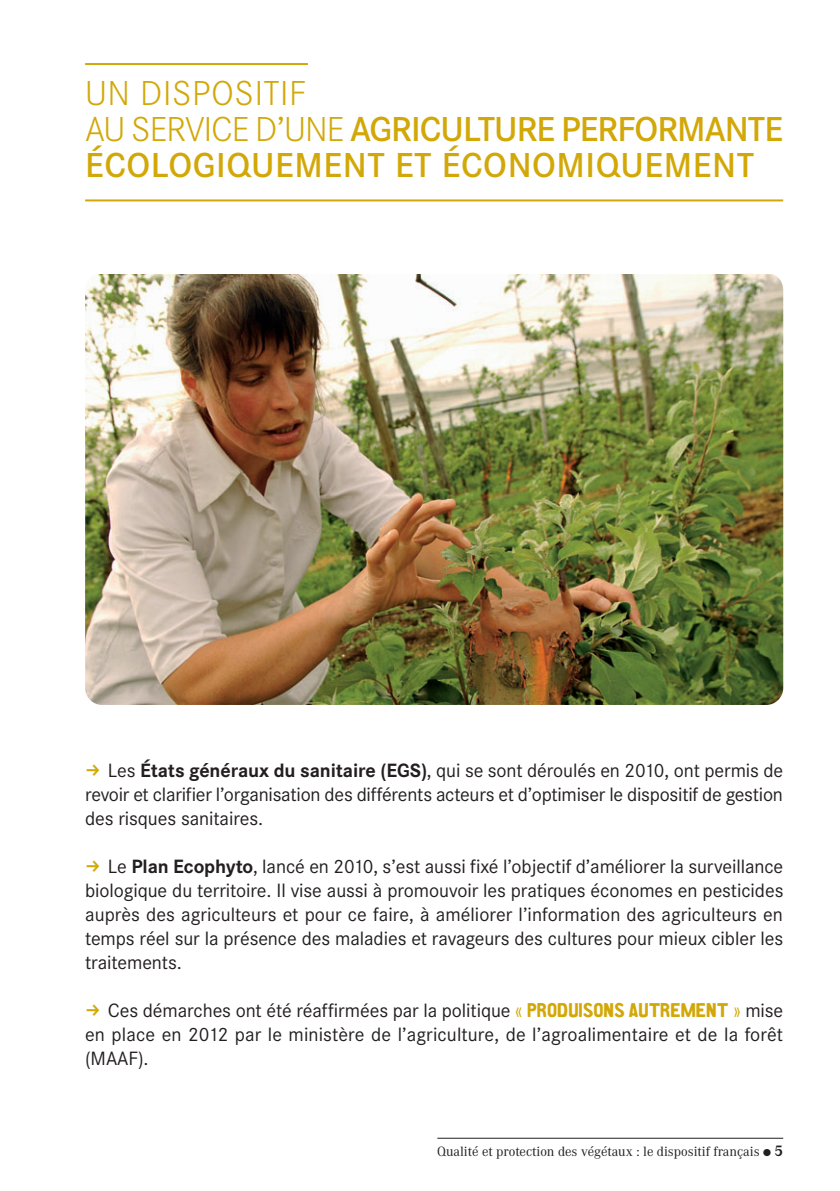
<style>
.page{position:relative;width:840px;height:1191px;background:#fff}
.page>*{position:absolute;margin:0;border:0;box-sizing:border-box;transform-origin:0 0}
.t1{font:600 36px/36px "Corporate S";letter-spacing:.015em;color:#d2a808}
.t2{font:20px/24px "Corporate S";letter-spacing:-.005em;color:#231f20;text-align:justify}
.t3{font:14px "Corporate A";color:#231f20}
.s1{font-weight:300}
.s2{font-weight:700}
.s3{color:#d2a808}
.s4{font-family:"CA Aires Pro";color:#d2a808}
.s5{font-weight:700;font-size:16px}
</style>
<div class="page">
<hr style="left:437px;top:1137px;width:345px;height:1px;background:#231f20">
<hr style="left:85px;top:63px;width:223px;height:2px;background:#d2a808">
<hr style="left:85px;top:199px;width:697px;height:2px;background:#d2a808">
<img style="left:85px;top:275px;width:697px;height:430px;border-radius:17px">
<h1 class="t1" style="left:85px;top:74px;width:699px"><span class="s1">UN DISPOSITIF<br>AU SERVICE D’UNE</span> AGRICULTURE PERFORMANTE<br>ÉCOLOGIQUEMENT ET ÉCONOMIQUEMENT</h1>
<p class="t2" style="left:85px;top:758px;width:699px;text-indent:23px">Les <span class="s2">États généraux du sanitaire (EGS)</span>, qui se sont déroulés en 2010, ont permis de revoir et clarifier l’organisation des différents acteurs et d’optimiser le dispositif de gestion des risques sanitaires.</p>
<p class="t2" style="left:85px;top:854px;width:699px;text-indent:23px">Le <span class="s2">Plan Ecophyto</span>, lancé en 2010, s’est aussi fixé l’objectif d’améliorer la surveillance biologique du territoire. Il vise aussi à promouvoir les pratiques économes en pesticides auprès des agriculteurs et pour ce faire, à améliorer l’information des agriculteurs en temps réel sur la présence des maladies et ravageurs des cultures pour mieux cibler les traitements.</p>
<p class="t2" style="left:85px;top:998px;width:699px;text-indent:23px">Ces démarches ont été réaffirmées par la politique <span class="s3">«</span> <span class="s4">PRODUISONS AUTREMENT</span> <span class="s3">»</span> mise en place en 2012 par le ministère de l’agriculture, de l’agroalimentaire et de la forêt (MAAF).</p>
<p class="t3" style="left:437px;top:1142px;width:347px">Qualité et protection des végétaux : le dispositif français ● <span class="s5">5</span></p>
</div>
